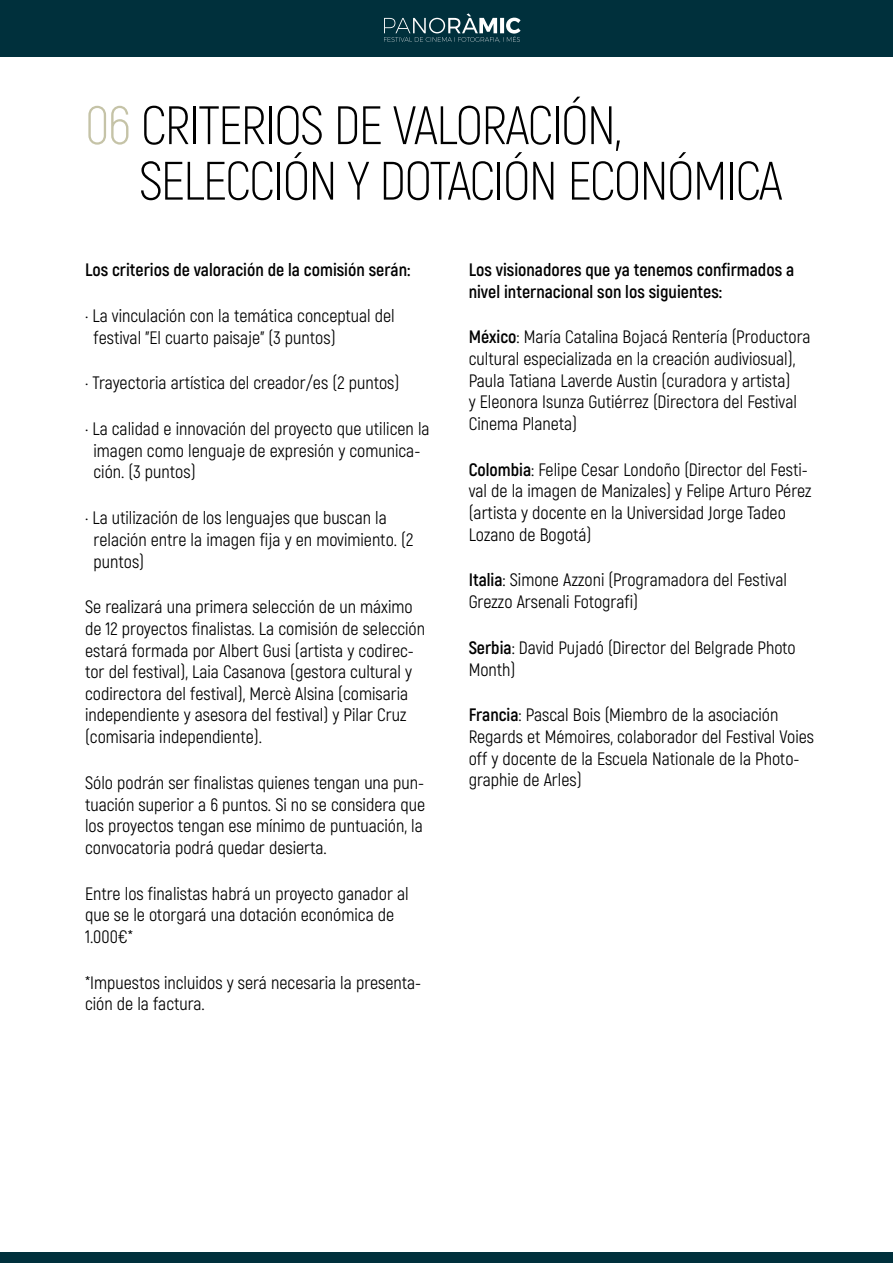
<style>
.page{position:relative;width:893px;height:1263px;background:#fff}
.page>*{position:absolute;margin:0;border:0;box-sizing:border-box;transform-origin:0 0}
.t1{font:300 54px/55.5px "Akrobat";letter-spacing:-.03em;color:#000}
.t2{font:18px/21.6px "Akrobat";color:#000}
.t3{font:700 18px/21.6px "Akrobat";color:#000}
.s1{color:#c5c3a7}
.s2{font-weight:700}
</style>
<div class="page">
<div style="left:0;top:0;width:893px;height:57px;background:#00303c"></div>
<div style="left:0;top:1252px;width:893px;height:11px;background:#00303c"></div>
<svg style="left:384px;top:13px;width:137px;height:30px"></svg>
<h1 class="t1" style="left:139px;top:97px;width:645px;text-indent:-54px"><span class="s1">06</span> CRITERIOS DE VALORACIÓN,<br>SELECCIÓN Y DOTACIÓN ECONÓMICA</h1>
<p class="t3" style="left:85px;top:259px;width:327px">Los criterios de valoración de la comisión serán:</p>
<p class="t2" style="left:94px;top:305px;width:303px;text-indent:-8px">· La vinculación con la temática conceptual del festival "El cuarto paisaje" (3 puntos)</p>
<p class="t2" style="left:85px;top:372px;width:316px">· Trayectoria artística del creador/es (2 puntos)</p>
<p class="t2" style="left:94px;top:418px;width:338px;text-indent:-8px">· La calidad e innovación del proyecto que utilicen la imagen como lenguaje de expresión y comunica&shy;ción. (3 puntos)</p>
<p class="t2" style="left:94px;top:507px;width:321px;text-indent:-8px">· La utilización de los lenguajes que buscan la relación entre la imagen fija y en movimiento. (2 puntos)</p>
<p class="t2" style="left:85px;top:596px;width:342px">Se realizará una primera selección de un máximo de 12 proyectos finalistas. La comisión de selección estará formada por Albert Gusi (artista y codirec&shy;tor del festival), Laia Casanova (gestora cultural y codirectora del festival), Mercè Alsina (comisaria independiente y asesora del festival) y Pilar Cruz (comisaria independiente).</p>
<p class="t2" style="left:85px;top:772px;width:342px">Sólo podrán ser finalistas quienes tengan una pun&shy;tuación superior a 6 puntos. Si no se considera que los proyectos tengan ese mínimo de puntuación, la convocatoria podrá quedar desierta.</p>
<p class="t2" style="left:85px;top:882px;width:325px">Entre los finalistas habrá un proyecto ganador al que se le otorgará una dotación económica de<br>1.000€*</p>
<p class="t2" style="left:85px;top:972px;width:338px">*Impuestos incluidos y será necesaria la presenta&shy;ción de la factura.</p>
<p class="t3" style="left:469px;top:259px;width:327px">Los visionadores que ya tenemos confirmados a nivel internacional son los siguientes:</p>
<p class="t2" style="left:469px;top:326px;width:343px"><span class="s2">México</span>: María Catalina Bojacá Rentería (Productora cultural especializada en la creación audiviosual), Paula Tatiana Laverde Austin (curadora y artista)<br>y Eleonora Isunza Gutiérrez (Directora del Festival Cinema Planeta)</p>
<p class="t2" style="left:469px;top:459px;width:344px"><span class="s2">Colombia</span>: Felipe Cesar Londoño (Director del Festi&shy;val de la imagen de Manizales) y Felipe Arturo Pérez (artista y docente en la Universidad Jorge Tadeo Lozano de Bogotá)</p>
<p class="t2" style="left:469px;top:569px;width:320px"><span class="s2">Italia</span>: Simone Azzoni (Programadora del Festival<br>Grezzo Arsenali Fotografi)</p>
<p class="t2" style="left:469px;top:637px;width:329px"><span class="s2">Serbia</span>: David Pujadó (Director del Belgrade Photo<br>Month)</p>
<p class="t2" style="left:469px;top:704px;width:347px"><span class="s2">Francia</span>: Pascal Bois (Miembro de la asociación Regards et Mémoires, colaborador del Festival Voies off y docente de la Escuela Nationale de la Photo&shy;graphie de Arles)</p>
</div>
